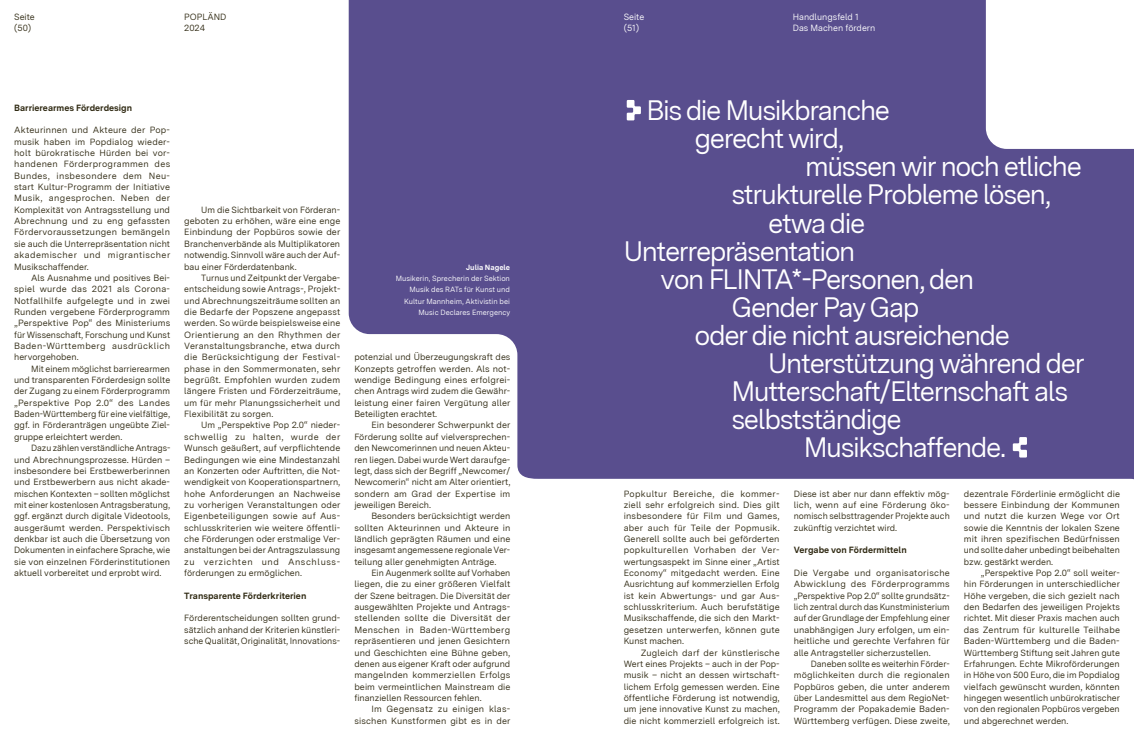
<style>
.page{position:relative;width:1134px;height:752px;background:#fff}
.page>*{position:absolute;margin:0;border:0;box-sizing:border-box;transform-origin:0 0}
.t1{font:28px/28px "Ba Wue Sans";letter-spacing:-.05em;color:#fff;text-align:center}
.t2{font:9px/11.3px "Ba Wue Sans";color:#2f2912;text-align:justify}
.t3{font:700 9px "Ba Wue Sans";color:#2f2912}
.t4{font:9px "Ba Wue Sans";color:#fff}
.t5{font:7.5px/11.3px "Ba Wue Sans";color:#fff;text-align:right}
.t6{font:700 7.5px "Ba Wue Sans";color:#fff}
</style>
<div class="page">
<svg style="left:348px;top:0;width:468px;height:479px;background:#6b619a"></svg>
<svg style="left:816px;top:0;width:318px;height:480px;background:#71679e"></svg>
<svg style="left:627px;top:100px;width:14px;height:20px"></svg>
<svg style="left:1013px;top:437px;width:14px;height:20px"></svg>
<p class="t2" style="left:14px;top:11px;width:22px">Seite (50)</p>
<p class="t2" style="left:184px;top:11px;width:44px">POPLÄND<br>2024</p>
<p class="t4" style="left:624px;top:11px;width:22px">Seite</p>
<p class="t4" style="left:793px;top:11px;width:67px">Handlungsfeld 1</p>
<p class="t4" style="left:624px;top:22px;width:17px">(51)</p>
<p class="t4" style="left:793px;top:22px;width:84px">Das Machen fördern</p>
<p class="t3" style="left:14px;top:101px;width:120px">Barrierearmes Förderdesign</p>
<p class="t2" style="left:14px;top:124px;width:158px">Akteurinnen und Akteure der Pop&shy;musik haben im Popdialog wieder&shy;holt bürokratische Hürden bei vor&shy;handenen Förderprogrammen des Bundes, insbesondere dem Neu&shy;start Kultur-Programm der Initiative Musik, angesprochen. Neben der Komplexität von Antragsstellung und Abrechnung und zu eng gefassten Fördervoraussetzungen bemängeln sie auch die Unterrepräsentation nicht akademischer und migrantischer Musikschaffender.</p>
<p class="t2" style="left:14px;top:272px;width:158px;text-indent:17px">Als Ausnahme und positives Bei&shy;spiel wurde das 2021 als Corona-Notfallhilfe aufgelegte und in zwei Runden vergebene Förderprogramm „Perspektive Pop“ des Ministeriums für Wissenschaft, Forschung und Kunst Baden-Württemberg ausdrücklich hervorgehoben.</p>
<p class="t2" style="left:14px;top:362px;width:158px;text-indent:17px">Mit einem möglichst barrierearmen und transparenten Förderdesign sollte der Zugang zu einem Förderprogramm „Perspektive Pop 2.0“ des Landes Baden-Württemberg für eine vielfältige, ggf. in Förderanträgen ungeübte Ziel&shy;gruppe erleichtert werden.</p>
<p class="t2" style="left:14px;top:442px;width:158px;text-indent:17px">Dazu zählen verständliche Antrags&shy;und Abrechnungsprozesse. Hürden – insbesondere bei Erstbewerberinnen und Erstbewerbern aus nicht akade&shy;mischen Kontexten sollten möglichst mit einer kostenlosen Antragsberatung, ggf. ergänzt durch digitale Videotools, ausgeräumt werden. Perspektivisch denkbar ist auch die Übersetzung von Dokumenten in einfachere Sprache, wie sie von einzelnen Förderinstitutionen aktuell vorbereitet und erprobt wird.</p>
<p class="t2" style="left:94px;top:487px;width:7px">–</p>
<p class="t2" style="left:184px;top:204px;width:158px;text-indent:17px">Um die Sichtbarkeit von Förderan&shy;geboten zu erhöhen, wäre eine enge Einbindung der Popbüros sowie der Branchenverbände als Multiplikatoren notwendig. Sinnvoll wäre auch der Auf&shy;bau einer Förderdatenbank.</p>
<p class="t2" style="left:184px;top:272px;width:158px;text-indent:17px">Turnus und Zeitpunkt der Vergabe&shy;entscheidung sowie Antrags-, Projekt&shy;und Abrechnungszeiträume sollten an die Bedarfe der Popszene angepasst werden. So würde beispielsweise eine Orientierung an den Rhythmen der Veranstaltungsbranche, etwa durch die Berücksichtigung der Festival&shy;phase in den Sommermonaten, sehr begrüßt. Empfohlen wurden zudem längere Fristen und Förderzeiträume, um für mehr Planungssicherheit und Flexibilität zu sorgen.</p>
<p class="t2" style="left:184px;top:419px;width:158px;text-indent:17px">Um „Perspektive Pop 2.0“ nieder&shy;schwellig zu halten, wurde der Wunsch geäußert, auf verpflichtende Bedingungen wie eine Mindestanzahl an Konzerten oder Auftritten, die Not&shy;wendigkeit von Kooperationspartnern, hohe Anforderungen an Nachweise zu vorherigen Veranstaltungen oder Eigenbeteiligungen sowie auf Aus&shy;schlusskriterien wie weitere öffentli&shy;che Förderungen oder erstmalige Ver&shy;anstaltungen bei der Antragszulassung zu verzichten und Anschluss&shy;förderungen zu ermöglichen.</p>
<p class="t3" style="left:184px;top:588px;width:124px">Transparente Förderkriterien</p>
<p class="t2" style="left:184px;top:612px;width:157px">Förderentscheidungen sollten grund&shy;sätzlich anhand der Kriterien künstleri&shy;sche Qualität, Originalität, Innovations-</p>
<p class="t6" style="left:466px;top:261px;width:45px">Julia Nagele</p>
<p class="t5" style="left:396px;top:272px;width:116px">Musikerin, Sprecherin der Sektion<br>Musik des RATs für Kunst und<br>Kultur Mannheim, Aktivistin bei<br>Music Declares Emergency</p>
<p class="t2" style="left:354px;top:351px;width:158px">potenzial und Überzeugungskraft des Konzepts getroffen werden. Als not&shy;wendige Bedingung eines erfolgrei&shy;chen Antrags wird zudem die Gewähr&shy;leistung einer fairen Vergütung aller Beteiligten erachtet.</p>
<p class="t2" style="left:354px;top:419px;width:158px;text-indent:17px">Ein besonderer Schwerpunkt der Förderung sollte auf vielversprechen&shy;den Newcomerinnen und neuen Akteu&shy;ren liegen. Dabei wurde Wert daraufge&shy;legt, dass sich der Begriff „Newcomer/ Newcomerin“ nicht am Alter orientiert, sondern am Grad der Expertise im jeweiligen Bereich.</p>
<p class="t2" style="left:354px;top:510px;width:158px;text-indent:17px">Besonders berücksichtigt werden sollten Akteurinnen und Akteure in ländlich geprägten Räumen und eine insgesamt angemessene regionale Ver&shy;teilung aller genehmigten Anträge.</p>
<p class="t2" style="left:354px;top:566px;width:158px;text-indent:17px">Ein Augenmerk sollte auf Vorhaben liegen, die zu einer größeren Vielfalt der Szene beitragen. Die Diversität der ausgewählten Projekte und Antrags&shy;stellenden sollte die Diversität der Menschen in Baden-Württemberg repräsentieren und jenen Gesichtern und Geschichten eine Bühne geben, denen aus eigener Kraft oder aufgrund mangelnden kommerziellen Erfolgs beim vermeintlichen Mainstream die finanziellen Ressourcen fehlen.</p>
<p class="t2" style="left:354px;top:703px;width:158px;text-align:right">Im Gegensatz zu einigen klas&shy;sischen Kunstformen gibt es in der</p>
<h1 class="t1" style="left:646px;top:96px;width:245px">Bis die Musikbranche gerecht wird,</h1>
<h1 class="t1" style="left:805px;top:152px;width:278px">müssen wir noch etliche</h1>
<h1 class="t1" style="left:731px;top:180px;width:321px">strukturelle Probleme lösen,</h1>
<h1 class="t1" style="left:768px;top:208px;width:99px">etwa die</h1>
<h1 class="t1" style="left:624px;top:236px;width:233px">Unterrepräsentation</h1>
<h1 class="t1" style="left:660px;top:264px;width:315px">von FLINTA*-Personen, den</h1>
<h1 class="t1" style="left:731px;top:292px;width:190px">Gender Pay Gap</h1>
<h1 class="t1" style="left:694px;top:320px;width:317px">oder die nicht ausreichende</h1>
<h1 class="t1" style="left:768px;top:348px;width:318px">Unterstützung während der</h1>
<h1 class="t1" style="left:731px;top:376px;width:338px">Mutterschaft/Elternschaft als</h1>
<h1 class="t1" style="left:731px;top:404px;width:172px">selbstständige</h1>
<h1 class="t1" style="left:804px;top:432px;width:204px">Musikschaffende.</h1>
<p class="t2" style="left:794px;top:487px;width:157px">Diese ist aber nur dann effektiv mög&shy;lich, wenn auf eine Förderung öko&shy;nomisch selbsttragender Projekte auch zukünftig verzichtet wird.</p>
<p class="t3" style="left:794px;top:543px;width:115px">Vergabe von Fördermitteln</p>
<p class="t2" style="left:794px;top:566px;width:158px">Die Vergabe und organisatorische Abwicklung des Förderprogramms „Perspektive Pop 2.0“ sollte grundsätz&shy;lich zentral durch das Kunstministerium auf der Grundlage der Empfehlung einer unabhängigen Jury erfolgen, um ein&shy;heitliche und gerechte Verfahren für alle Antragsteller sicherzustellen.</p>
<p class="t2" style="left:794px;top:657px;width:158px;text-indent:17px">Daneben sollte es weiterhin Förder&shy;möglichkeiten durch die regionalen Popbüros geben, die unter anderem über Landesmittel aus dem RegioNet-Programm der Popakademie Baden-Württemberg verfügen. Diese zweite,</p>
<p class="t2" style="left:964px;top:487px;width:158px">dezentrale Förderlinie ermöglicht die bessere Einbindung der Kommunen und nutzt die kurzen Wege vor Ort sowie die Kenntnis der lokalen Szene mit ihren spezifischen Bedürfnissen und sollte daher unbedingt beibehalten bzw. gestärkt werden.</p>
<p class="t2" style="left:964px;top:566px;width:158px;text-indent:17px">„Perspektive Pop 2.0“ soll weiter&shy;hin Förderungen in unterschiedlicher Höhe vergeben, die sich gezielt nach den Bedarfen des jeweiligen Projekts richtet. Mit dieser Praxis machen auch das Zentrum für kulturelle Teilhabe Baden-Württemberg und die Baden-Württemberg Stiftung seit Jahren gute Erfahrungen. Echte Mikroförderungen in Höhe von 500 Euro, die im Popdialog vielfach gewünscht wurden, könnten hingegen wesentlich unbürokratischer von den regionalen Popbüros vergeben und abgerechnet werden.</p>
<p class="t2" style="left:624px;top:487px;width:158px">Popkultur Bereiche, die kommer&shy;ziell sehr erfolgreich sind. Dies gilt insbesondere für Film und Games, aber auch für Teile der Popmusik.<br>Generell sollte auch bei geförderten popkulturellen Vorhaben der Ver&shy;wertungsaspekt im Sinne einer „Artist Economy“ mitgedacht werden. Eine Ausrichtung auf kommerziellen Erfolg ist kein Abwertungs- und gar Aus&shy;schlusskriterium. Auch berufstätige Musikschaffende, die sich den Markt&shy;gesetzen unterwerfen, können gute Kunst machen.</p>
<p class="t2" style="left:624px;top:646px;width:158px;text-indent:17px">Zugleich darf der künstlerische Wert eines Projekts auch in der Pop&shy;musik – nicht an dessen wirtschaft&shy;lichem Erfolg gemessen werden. Eine öffentliche Förderung ist notwendig, um jene innovative Kunst zu machen, die nicht kommerziell erfolgreich ist.</p>
<p class="t2" style="left:705px;top:657px;width:7px">–</p>
</div>
